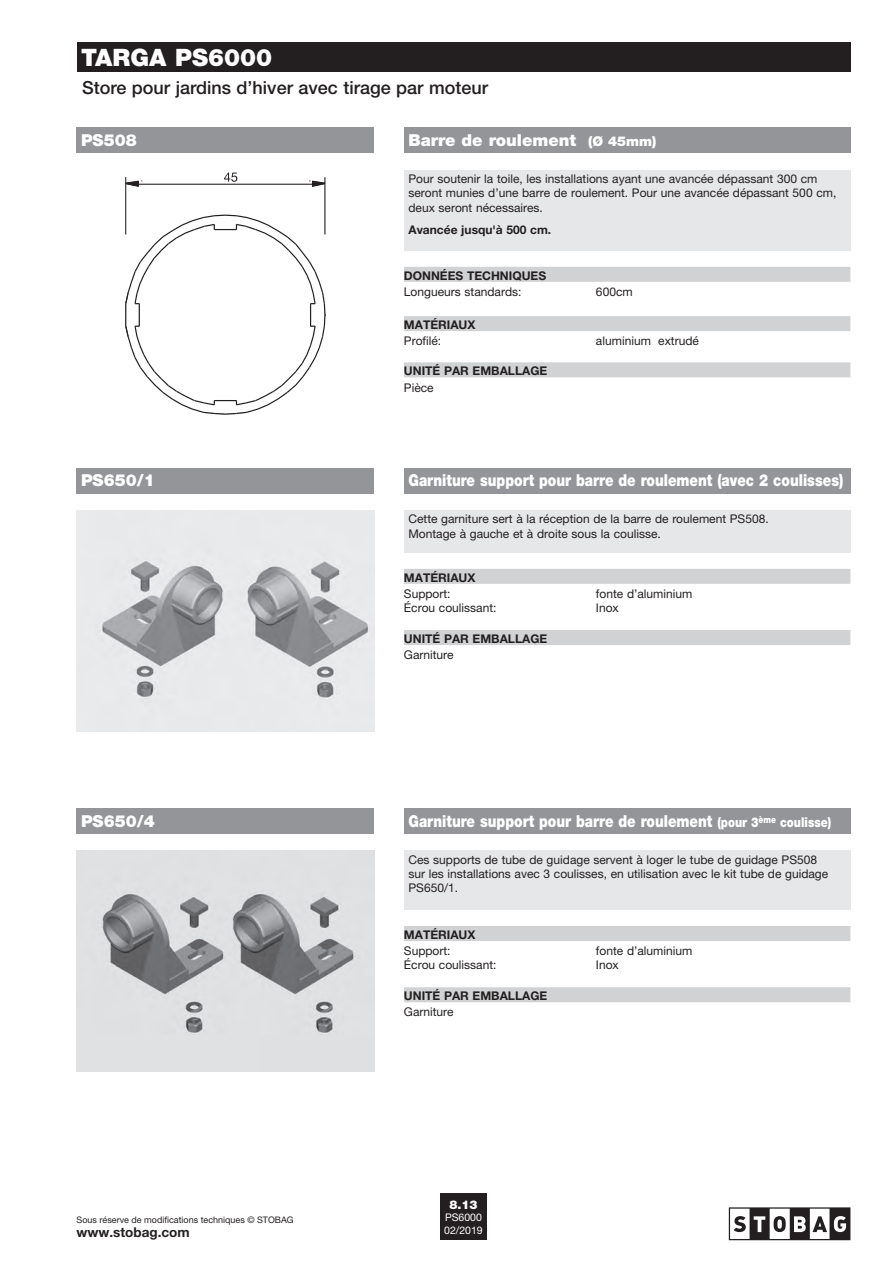
<style>
.page{position:relative;width:893px;height:1263px;background:#fff}
.page>*{position:absolute;margin:0;border:0;box-sizing:border-box;transform-origin:0 0}
.t1{font:900 24px "Helvetica Neue LT Pro";color:#fff}
.t2{font:500 18px "Helvetica Neue LT Pro";color:#231f20}
.t3{font:900 16.5px "Helvetica Neue LT Pro";color:#fff;scale:.82 1}
.t4{font:900 16.5px "Helvetica Neue LT Pro";color:#fff}
.t5{font:700 13.5px "Helvetica Neue LT Pro";color:#231f20}
.t6{font:12px/14.2px "Helvetica Neue LT Pro";color:#231f20}
.t7{font:700 12px "Helvetica Neue LT Pro";color:#231f20}
.t8{font:900 12px "Helvetica Neue LT Pro";color:#fff}
.t9{font:10.5px/12.6px "Helvetica Neue LT Pro";color:#fff}
.t10{font:9px "Helvetica Neue LT Pro";color:#231f20}
.s1{font-size:13.5px}
</style>
<div class="page">
<img style="left:77px;top:850px;width:297px;height:221px">
<img style="left:77px;top:510px;width:297px;height:221px">
<hr style="left:125px;top:177px;width:1px;height:57px;background:#231f20">
<hr style="left:325px;top:177px;width:1px;height:57px;background:#231f20">
<hr style="left:137px;top:184px;width:177px;height:1px;background:#231f20">
<svg style="left:125px;top:180px;width:17px;height:7px"></svg>
<svg style="left:309px;top:180px;width:17px;height:7px"></svg>
<svg style="left:125px;top:214px;width:201px;height:201px"></svg>
<svg style="left:224px;top:172px;width:13px;height:10px"></svg>
<div style="left:404px;top:170px;width:446px;height:81px;background:#e6e7e9"></div>
<div style="left:404px;top:468px;width:446px;height:25px;background:#939598"></div>
<div style="left:404px;top:808px;width:446px;height:25px;background:#939598"></div>
<div style="left:404px;top:362px;width:446px;height:15px;background:#d1d2d4"></div>
<div style="left:404px;top:267px;width:446px;height:15px;background:#d1d2d4"></div>
<div style="left:404px;top:316px;width:446px;height:15px;background:#d1d2d4"></div>
<div style="left:404px;top:128px;width:446px;height:25px;background:#939598"></div>
<div style="left:404px;top:510px;width:446px;height:43px;background:#e6e7e9"></div>
<div style="left:404px;top:630px;width:446px;height:15px;background:#d1d2d4"></div>
<div style="left:404px;top:569px;width:446px;height:15px;background:#d1d2d4"></div>
<div style="left:404px;top:987px;width:446px;height:15px;background:#d1d2d4"></div>
<div style="left:404px;top:926px;width:446px;height:15px;background:#d1d2d4"></div>
<div style="left:404px;top:850px;width:446px;height:60px;background:#e6e7e9"></div>
<div style="left:440px;top:1193px;width:47px;height:47px;background:#231f20"></div>
<svg style="left:729px;top:1207px;width:121px;height:33px"></svg>
<div style="left:77px;top:43px;width:773px;height:29px;background:#231f20"></div>
<div style="left:77px;top:128px;width:297px;height:25px;background:#939598"></div>
<div style="left:77px;top:808px;width:297px;height:25px;background:#939598"></div>
<div style="left:77px;top:468px;width:297px;height:25px;background:#939598"></div>
<h1 class="t1" style="left:81px;top:43px;width:193px">TARGA PS6000</h1>
<h2 class="t2" style="left:82px;top:76px;width:408px">Store pour jardins d’hiver avec tirage par moteur</h2>
<h3 class="t4" style="left:81px;top:130px;width:57px">PS508</h3>
<h3 class="t4" style="left:81px;top:471px;width:75px">PS650/1</h3>
<h3 class="t4" style="left:81px;top:811px;width:75px">PS650/4</h3>
<p class="t10" style="left:77px;top:1214px;width:219px">Sous réserve de modifications techniques © STOBAG</p>
<p class="t5" style="left:77px;top:1224px;width:115px">www.stobag.com</p>
<h3 class="t4" style="left:408px;top:130px;width:250px">Barre de roulement <span class="s1">(Ø 45mm)</span></h3>
<p class="t6" style="left:408px;top:172px;width:429px">Pour soutenir la toile, les installations ayant une avancée dépassant 300 cm seront munies d’une barre de roulement. Pour une avancée dépassant 500 cm, deux seront nécessaires.</p>
<p class="t7" style="left:408px;top:223px;width:144px">Avancée jusqu'à 500 cm.</p>
<p class="t7" style="left:404px;top:268px;width:144px">DONNÉES TECHNIQUES</p>
<p class="t6" style="left:404px;top:284px;width:119px">Longueurs standards:</p>
<p class="t6" style="left:596px;top:284px;width:38px">600cm</p>
<p class="t7" style="left:404px;top:317px;width:73px">MATÉRIAUX</p>
<p class="t6" style="left:404px;top:334px;width:39px">Profilé:</p>
<p class="t6" style="left:596px;top:334px;width:104px">aluminium extrudé</p>
<p class="t7" style="left:404px;top:363px;width:145px">UNITÉ PAR EMBALLAGE</p>
<p class="t6" style="left:404px;top:380px;width:31px">Pièce</p>
<h3 class="t3" style="left:408px;top:471px;width:532px">Garniture support pour barre de roulement (avec 2 coulisses)</h3>
<p class="t6" style="left:408px;top:512px;width:362px">Cette garniture sert à la réception de la barre de roulement PS508.<br>Montage à gauche et à droite sous la coulisse.</p>
<p class="t7" style="left:404px;top:570px;width:73px">MATÉRIAUX</p>
<p class="t6" style="left:404px;top:586px;width:48px">Support:</p>
<p class="t6" style="left:596px;top:586px;width:98px">fonte d’aluminium</p>
<p class="t6" style="left:404px;top:601px;width:94px">Écrou coulissant:</p>
<p class="t6" style="left:596px;top:601px;width:24px">Inox</p>
<p class="t7" style="left:404px;top:631px;width:145px">UNITÉ PAR EMBALLAGE</p>
<p class="t6" style="left:404px;top:648px;width:51px">Garniture</p>
<h3 class="t3" style="left:408px;top:811px;width:517px">Garniture support pour barre de roulement <span class="s1">(pour 3</span><sup>ème</sup> <span class="s1">coulisse)</span></h3>
<p class="t6" style="left:408px;top:852px;width:421px">Ces supports de tube de guidage servent à loger le tube de guidage PS508 sur les installations avec 3 coulisses, en utilisation avec le kit tube de guidage<br>PS650/1.</p>
<p class="t7" style="left:404px;top:927px;width:73px">MATÉRIAUX</p>
<p class="t6" style="left:404px;top:943px;width:48px">Support:</p>
<p class="t6" style="left:596px;top:943px;width:98px">fonte d’aluminium</p>
<p class="t6" style="left:404px;top:958px;width:94px">Écrou coulissant:</p>
<p class="t6" style="left:596px;top:958px;width:24px">Inox</p>
<p class="t7" style="left:404px;top:988px;width:145px">UNITÉ PAR EMBALLAGE</p>
<p class="t6" style="left:404px;top:1005px;width:51px">Garniture</p>
<p class="t8" style="left:449px;top:1197px;width:30px">8.13</p>
<p class="t9" style="left:444px;top:1211px;width:40px">PS6000<br>02/2019</p>
</div>
